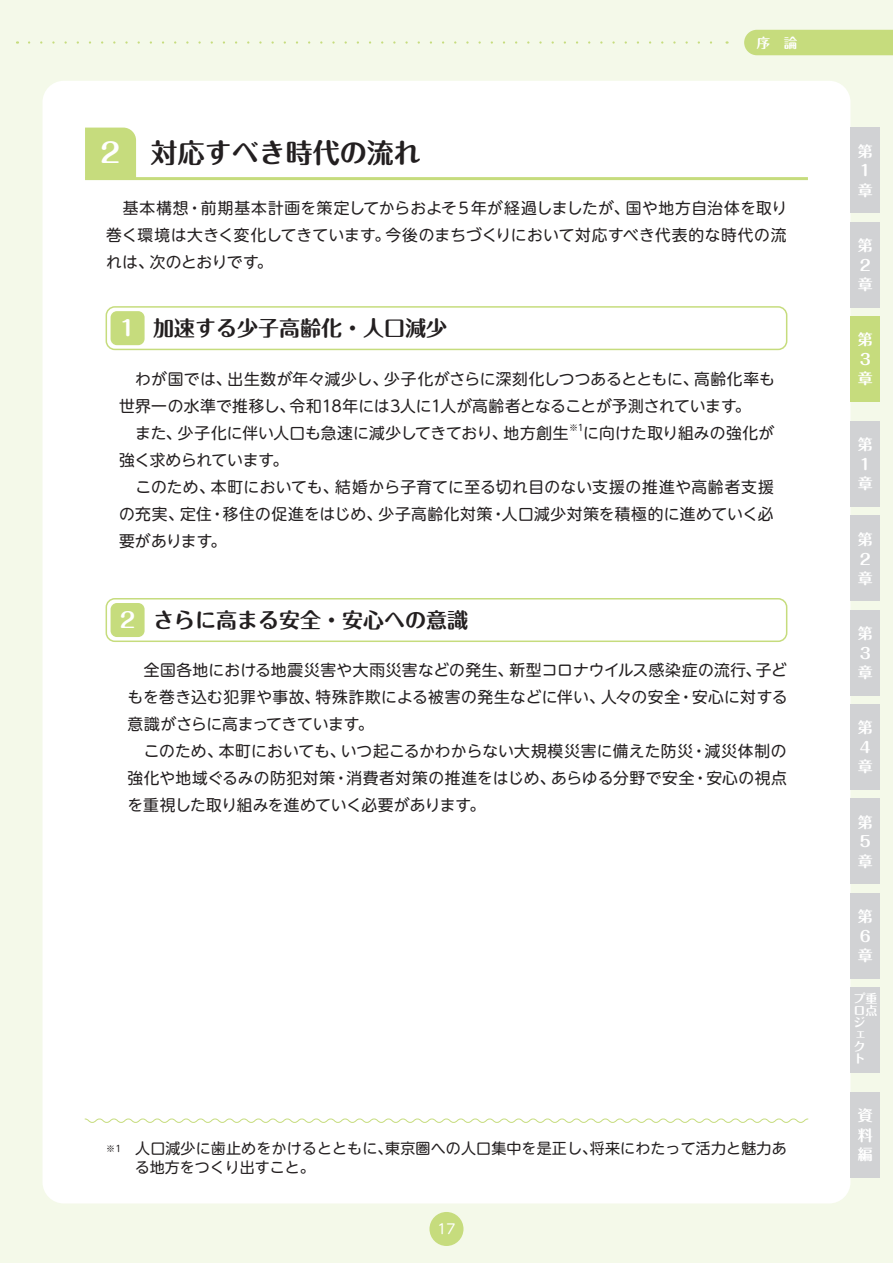
<style>
.page{position:relative;width:893px;height:1263px;background:#f4f9e9}
.page>*{position:absolute;margin:0;border:0;box-sizing:border-box;transform-origin:0 0}
.t1{font:700 27px "Maru Fo Pro";color:#231f20}
.t2{font:700 21px "Maru Fo Pro";color:#231f20}
.t3{font:15.75px/27px "UD Shin M Go Pro";letter-spacing:.015em;color:#231f20}
.t4{font:15px/19.5px "UD Shin M Go Pro";letter-spacing:.01em;color:#231f20}
.t5{font:700 15px/19.5px "Maru Fo Pro";color:#fff}
.t6{font:700 13.5px "Maru Fo Pro";color:#fff}
.t7{font:13.5px "UD Shin M Go Pro";color:#fff}
.t8{font:700 12px/12px "Maru Fo Pro";color:#fff}
.s1{color:#fff}
</style>
<div class="page">
<div style="left:43px;top:81px;width:807px;height:1122px;background:#fff;border-radius:21px"></div>
<div style="left:429px;top:1212px;width:34px;height:34px;background:#c6dc7d;border-radius:50%"></div>
<div style="left:744px;top:30px;width:149px;height:25px;background:#c6dc7d"></div>
<svg style="left:29px;top:41px;width:683px;height:3px"></svg>
<div style="left:850px;top:128px;width:30px;height:85px;background:#d1d2d4"></div>
<div style="left:850px;top:222px;width:30px;height:86px;background:#d1d2d4"></div>
<div style="left:850px;top:316px;width:30px;height:86px;background:#c6dc7d"></div>
<div style="left:850px;top:421px;width:30px;height:86px;background:#d1d2d4"></div>
<div style="left:850px;top:515px;width:30px;height:86px;background:#d1d2d4"></div>
<div style="left:850px;top:610px;width:30px;height:86px;background:#d1d2d4"></div>
<div style="left:850px;top:704px;width:30px;height:86px;background:#d1d2d4"></div>
<div style="left:850px;top:798px;width:30px;height:86px;background:#d1d2d4"></div>
<div style="left:850px;top:893px;width:30px;height:86px;background:#d1d2d4"></div>
<div style="left:850px;top:987px;width:30px;height:86px;background:#d1d2d4"></div>
<div style="left:850px;top:1092px;width:30px;height:86px;background:#d1d2d4"></div>
<div style="left:85px;top:128px;width:51px;height:49px;background:#c6dc7d"></div>
<hr style="left:85px;top:177px;width:723px;height:3px;background:#c6dc7d">
<div style="left:106px;top:306px;width:681px;height:44px;border:2px solid #c6dc7d;border-radius:9px"></div>
<div style="left:111px;top:311px;width:34px;height:34px;background:#c6dc7d;border-radius:6px"></div>
<div style="left:106px;top:598px;width:681px;height:44px;border:2px solid #c6dc7d;border-radius:9px"></div>
<div style="left:111px;top:603px;width:34px;height:34px;background:#c6dc7d;border-radius:6px"></div>
<svg style="left:84px;top:1118px;width:725px;height:5px"></svg>
<h1 class="t1" style="left:97px;top:131px;width:325px"><span class="s1">２</span>　対応すべき時代の流れ</h1>
<p class="t6" style="left:757px;top:32px;width:42px">序　論</p>
<p class="t3" style="left:106px;top:193px;width:683px;text-align:justify">　基本構想・前期基本計画を策定してからおよそ５年が経過しましたが、国や地方自治体を取り巻く環境は大きく変化してきています。今後のまちづくりにおいて対応すべき代表的な時代の流れは、次のとおりです。</p>
<h2 class="t2" style="left:117px;top:311px;width:332px"><span class="s1">１</span> 加速する少子高齢化・人口減少</h2>
<p class="t3" style="left:119px;top:364px;width:657px">　わが国では、出生数が年々減少し、少子化がさらに深刻化しつつあるとともに、高齢化率も世界一の水準で推移し、令和18年には3人に1人が高齢者となることが予測されています。<br>　また、少子化に伴い人口も急速に減少してきており、地方創生<sup>※1</sup>に向けた取り組みの強化が強く求められています。<br>　このため、本町においても、結婚から子育てに至る切れ目のない支援の推進や高齢者支援の充実、定住・移住の促進をはじめ、少子高齢化対策・人口減少対策を積極的に進めていく必要があります。</p>
<h2 class="t2" style="left:117px;top:603px;width:353px"><span class="s1">２</span> さらに高まる安全・安心への意識</h2>
<p class="t3" style="left:128px;top:656px;width:661px">　全国各地における地震災害や大雨災害などの発生、新型コロナウイルス感染症の流行、子どもを巻き込む犯罪や事故、特殊詐欺による被害の発生などに伴い、人々の安全・安心に対する意識がさらに高まってきています。<br>　このため、本町においても、いつ起こるかわからない大規模災害に備えた防災・減災体制の強化や地域ぐるみの防犯対策・消費者対策の推進をはじめ、あらゆる分野で安全・安心の視点を重視した取り組みを進めていく必要があります。</p>
<p class="t4" style="left:135px;top:1137px;width:653px;text-indent:-28px"><sup>※1</sup> 人口減少に歯止めをかけるとともに、東京圏への人口集中を是正し、将来にわたって活力と魅力ある地方をつくり出すこと。</p>
<p class="t7" style="left:438px;top:1218px;width:19px">17</p>
<p class="t5" style="left:858px;top:139px;width:16px">第<br>１章</p>
<p class="t5" style="left:858px;top:234px;width:16px">第<br>２章</p>
<p class="t5" style="left:858px;top:328px;width:16px">第<br>３章</p>
<p class="t5" style="left:858px;top:433px;width:16px">第<br>１章</p>
<p class="t5" style="left:858px;top:527px;width:16px">第<br>２章</p>
<p class="t5" style="left:858px;top:622px;width:16px">第<br>３章</p>
<p class="t5" style="left:858px;top:716px;width:16px">第<br>４章</p>
<p class="t5" style="left:858px;top:810px;width:16px">第<br>５章</p>
<p class="t5" style="left:858px;top:905px;width:16px">第<br>６章</p>
<p class="t8" style="left:853px;top:991px;width:25px">プ重ロ点ジェクト</p>
<p class="t5" style="left:858px;top:1104px;width:16px;text-align:justify">資料編</p>
</div>
